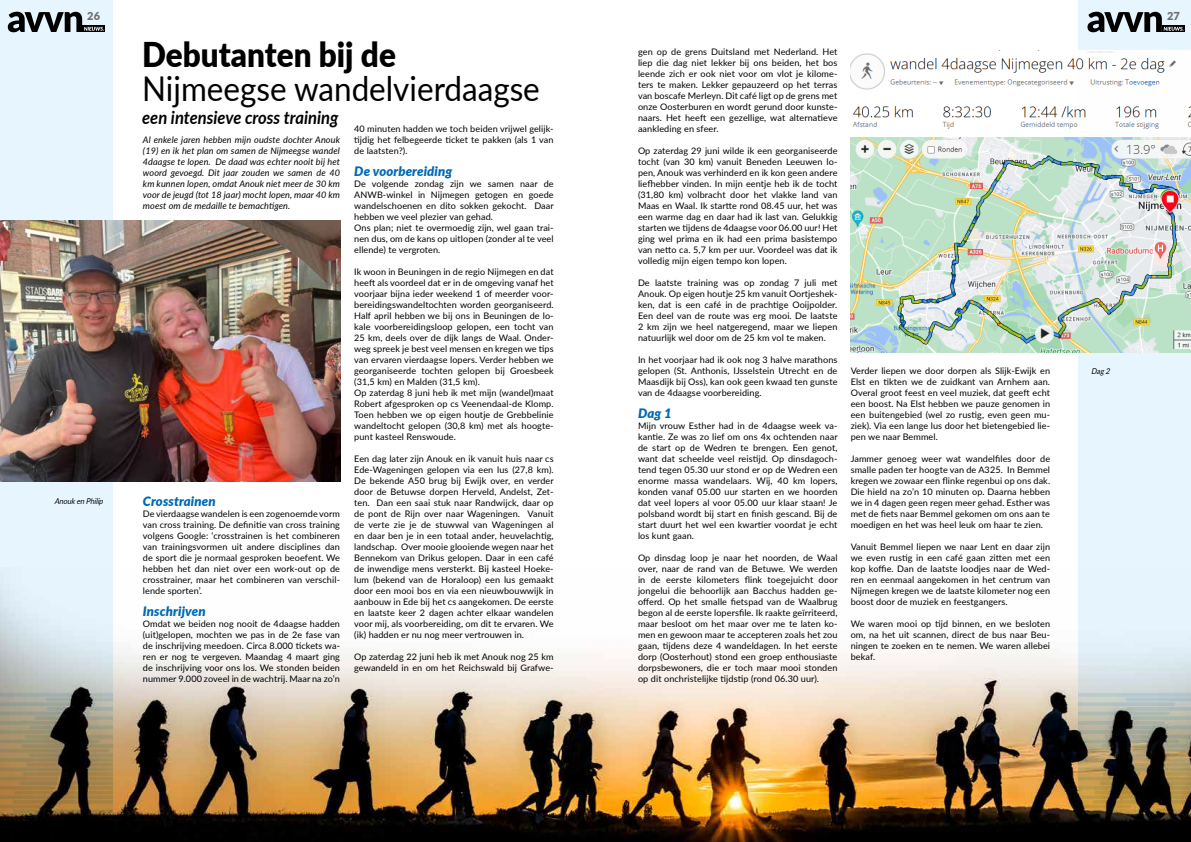
<style>
.page{position:relative;width:1191px;height:842px;background:#fff}
.page>*{position:absolute;margin:0;border:0;box-sizing:border-box;transform-origin:0 0}
.t1{font:34.2px "Lato";color:#000;scale:.92 1}
.t2{font:900 34.2px "Lato";color:#000;scale:.92 1}
.t3{font:italic 700 18px "Lato";color:#000;scale:.92 1}
.t4{font:italic 900 13px "Lato";letter-spacing:.01em;color:#0069b4}
.t5{font:900 11px "Lato";color:#706f6f}
.t6{font:9px/11px "Lato";letter-spacing:.01em;color:#000;text-align:justify}
.t7{font:italic 9px/11px "Lato";letter-spacing:.01em;color:#000;text-align:justify}
.t8{font:italic 8px "Lato";color:#000;scale:.9 1}
</style>
<div class="page">
<div style="left:0;top:0;width:112px;height:842px;background:#e6f5fe"></div>
<div style="left:1078px;top:0;width:113px;height:842px;background:#e6f5fe"></div>
<div style="left:83px;top:25px;width:22px;height:7px;background:#000"></div>
<svg style="left:8px;top:12px;width:96px;height:20px"></svg>
<svg style="left:1087px;top:12px;width:96px;height:20px"></svg>
<img style="left:0;top:567px;width:1191px;height:275px">
<img style="left:0;top:220px;width:340px;height:262px">
<img style="left:850px;top:50px;width:341px;height:302px">
<p class="t5" style="left:87px;top:8px;width:14px">26</p>
<p class="t5" style="left:1167px;top:8px;width:14px">27</p>
<h1 class="t2" style="left:142px;top:29px;width:277px">Debutanten bij de</h1>
<h1 class="t1" style="left:142px;top:64px;width:434px">Nijmeegse wandelvierdaagse</h1>
<p class="t6" style="left:638px;top:46px;width:201px">gen op de grens Duitsland met Nederland. Het liep die dag niet lekker bij ons beiden, het bos leende zich er ook niet voor om vlot je kilome&shy;ters te maken. Lekker gepauzeerd op het terras van boscafe Merleyn. Dit café ligt op de grens met onze Oosterburen en wordt gerund door kunste&shy;naars. Het heeft een gezellige, wat alternatieve aankleding en sfeer.</p>
<p class="t6" style="left:638px;top:145px;width:201px">Op zaterdag 29 juni wilde ik een georganiseerde tocht (van 30 km) vanuit Beneden Leeuwen lo&shy;pen, Anouk was verhinderd en ik kon geen andere liefhebber vinden. In mijn eentje heb ik de tocht (31,80 km) volbracht door het vlakke land van Maas en Waal. Ik startte rond 08.45 uur, het was een warme dag en daar had ik last van. Gelukkig starten we tijdens de 4daagse voor 06.00 uur! Het ging wel prima en ik had een prima basistempo van netto ca. 5,7 km per uur. Voordeel was dat ik volledig mijn eigen tempo kon lopen.</p>
<p class="t6" style="left:638px;top:277px;width:201px">De laatste training was op zondag 7 juli met Anouk. Op eigen houtje 25 km vanuit Oortjeshek&shy;ken, dat is een café in de prachtige Ooijpolder.<br>Een deel van de route was erg mooi. De laatste 2 km zijn we heel natgeregend, maar we liepen natuurlijk wel door om de 25 km vol te maken.</p>
<p class="t6" style="left:638px;top:354px;width:201px">In het voorjaar had ik ook nog 3 halve marathons gelopen (St. Anthonis, IJsselstein Utrecht en de Maasdijk bij Oss), kan ook geen kwaad ten gunste van de 4daagse voorbereiding.</p>
<h3 class="t4" style="left:638px;top:404px;width:35px">Dag 1</h3>
<p class="t6" style="left:638px;top:420px;width:201px">Mijn vrouw Esther had in de 4daagse week va&shy;kantie. Ze was zo lief om ons 4x ochtenden naar de start op de Wedren te brengen. Een genot, want dat scheelde veel reistijd. Op dinsdagoch&shy;tend tegen 05.30 uur stond er op de Wedren een enorme massa wandelaars. Wij, 40 km lopers, konden vanaf 05.00 uur starten en we hoorden dat veel lopers al voor 05.00 uur klaar staan! Je polsband wordt bij start en finish gescand. Bij de start duurt het wel een kwartier voordat je echt los kunt gaan.</p>
<p class="t6" style="left:638px;top:552px;width:201px">Op dinsdag loop je naar het noorden, de Waal over, naar de rand van de Betuwe. We werden in de eerste kilometers flink toegejuicht door jongelui die behoorlijk aan Bacchus hadden ge&shy;offerd. Op het smalle fietspad van de Waalbrug begon al de eerste lopersfile. Ik raakte geïrriteerd, maar besloot om het maar over me te laten ko&shy;men en gewoon maar te accepteren zoals het zou gaan, tijdens deze 4 wandeldagen. In het eerste dorp (Oosterhout) stond een groep enthousiaste dorpsbewoners, die er toch maar mooi stonden op dit onchristelijke tijdstip (rond 06.30 uur).</p>
<h2 class="t3" style="left:142px;top:104px;width:215px">een intensieve cross training</h2>
<p class="t7" style="left:143px;top:134px;width:198px">Al enkele jaren hebben mijn oudste dochter Anouk (19) en ik het plan om samen de Nijmeegse wandel 4daagse te lopen. De daad was echter nooit bij het woord gevoegd. Dit jaar zouden we samen de 40 km kunnen lopen, omdat Anouk niet meer de 30 km voor de jeugd (tot 18 jaar) mocht lopen, maar 40 km moest om de medaille te bemachtigen.</p>
<p class="t6" style="left:354px;top:123px;width:201px">40 minuten hadden we toch beiden vrijwel gelijk&shy;tijdig het felbegeerde ticket te pakken (als 1 van de laatsten?).</p>
<h3 class="t4" style="left:354px;top:162px;width:100px">De voorbereiding</h3>
<p class="t6" style="left:354px;top:178px;width:201px;text-align:left">De volgende zondag zijn we samen naar de ANWB-winkel in Nijmegen getogen en goede wandelschoenen en dito sokken gekocht. Daar hebben we veel plezier van gehad.<br>Ons plan; niet te overmoedig zijn, wel gaan trai&shy;nen dus, om de kans op uitlopen (zonder al te veel ellende) te vergroten.</p>
<p class="t6" style="left:354px;top:266px;width:201px;text-align:left">Ik woon in Beuningen in de regio Nijmegen en dat heeft als voordeel dat er in de omgeving vanaf het voorjaar bijna ieder weekend 1 of meerder voor&shy;bereidingswandeltochten worden georganiseerd.<br>Half april hebben we bij ons in Beuningen de lo&shy;kale voorbereidingsloop gelopen, een tocht van 25 km, deels over de dijk langs de Waal. Onder&shy;weg spreek je best veel mensen en kregen we tips van ervaren vierdaagse lopers. Verder hebben we georganiseerde tochten gelopen bij Groesbeek (31,5 km) en Malden (31,5 km).<br>Op zaterdag 8 juni heb ik met mijn (wandel)maat Robert afgesproken op cs Veenendaal-de Klomp.<br>Toen hebben we op eigen houtje de Grebbelinie wandeltocht gelopen (30,8 km) met als hoogte&shy;punt kasteel Renswoude.</p>
<p class="t6" style="left:354px;top:453px;width:201px">Een dag later zijn Anouk en ik vanuit huis naar cs Ede-Wageningen gelopen via een lus (27,8 km).<br>De bekende A50 brug bij Ewijk over, en verder door de Betuwse dorpen Herveld, Andelst, Zet&shy;ten. Dan een saai stuk naar Randwijck, daar op de pont de Rijn over naar Wageningen. Vanuit de verte zie je de stuwwal van Wageningen al en daar ben je in een totaal ander, heuvelachtig, landschap. Over mooie glooiende wegen naar het Bennekom van Drikus gelopen. Daar in een café de inwendige mens versterkt. Bij kasteel Hoeke&shy;lum (bekend van de Horaloop) een lus gemaakt door een mooi bos en via een nieuwbouwwijk in aanbouw in Ede bij het cs aangekomen. De eerste en laatste keer 2 dagen achter elkaar wandelen voor mij, als voorbereiding, om dit te ervaren. We (ik) hadden er nu nog meer vertrouwen in.</p>
<p class="t6" style="left:354px;top:651px;width:201px">Op zaterdag 22 juni heb ik met Anouk nog 25 km gewandeld in en om het Reichswald bij Grafwe-</p>
<p class="t6" style="left:850px;top:365px;width:201px">Verder liepen we door dorpen als Slijk-Ewijk en Elst en tikten we de zuidkant van Arnhem aan.<br>Overal groot feest en veel muziek, dat geeft echt een boost. Na Elst hebben we pauze genomen in een buitengebied (wel zo rustig, even geen mu&shy;ziek). Via een lange lus door het bietengebied lie&shy;pen we naar Bemmel.</p>
<p class="t6" style="left:850px;top:453px;width:201px">Jammer genoeg weer wat wandelfiles door de smalle paden ter hoogte van de A325. In Bemmel kregen we zowaar een flinke regenbui op ons dak.<br>Die hield na zo’n 10 minuten op. Daarna hebben we in 4 dagen geen regen meer gehad. Esther was met de fiets naar Bemmel gekomen om ons aan te moedigen en het was heel leuk om haar te zien.</p>
<p class="t6" style="left:850px;top:541px;width:201px">Vanuit Bemmel liepen we naar Lent en daar zijn we even rustig in een café gaan zitten met een kop koffie. Dan de laatste loodjes naar de Wed&shy;ren en eenmaal aangekomen in het centrum van Nijmegen kregen we de laatste kilometer nog een boost door de muziek en feestgangers.</p>
<p class="t6" style="left:850px;top:618px;width:201px">We waren mooi op tijd binnen, en we besloten om, na het uit scannen, direct de bus naar Beu&shy;ningen te zoeken en te nemen. We waren allebei bekaf.</p>
<p class="t8" style="left:1091px;top:366px;width:25px">Dag2</p>
<h3 class="t4" style="left:143px;top:492px;width:74px">Crosstrainen</h3>
<p class="t6" style="left:143px;top:508px;width:199px">De vierdaagse wandelen is een zogenoemde vorm van cross training. De definitie van cross training volgens Google: ‘crosstrainen is het combineren van trainingsvormen uit andere disciplines dan de sport die je normaal gesproken beoefent. We hebben het dan niet over een work-out op de crosstrainer, maar het combineren van verschil&shy;lende sporten’.</p>
<h3 class="t4" style="left:143px;top:602px;width:64px">Inschrijven</h3>
<p class="t6" style="left:143px;top:618px;width:199px">Omdat we beiden nog nooit de 4daagse hadden (uit)gelopen, mochten we pas in de 2e fase van de inschrijving meedoen. Circa 8.000 tickets wa&shy;ren er nog te vergeven. Maandag 4 maart ging de inschrijving voor ons los. We stonden beiden nummer 9.000 zoveel in de wachtrij. Maar na zo’n</p>
<p class="t8" style="left:54px;top:495px;width:58px">AnoukenPhilip</p>
</div>
